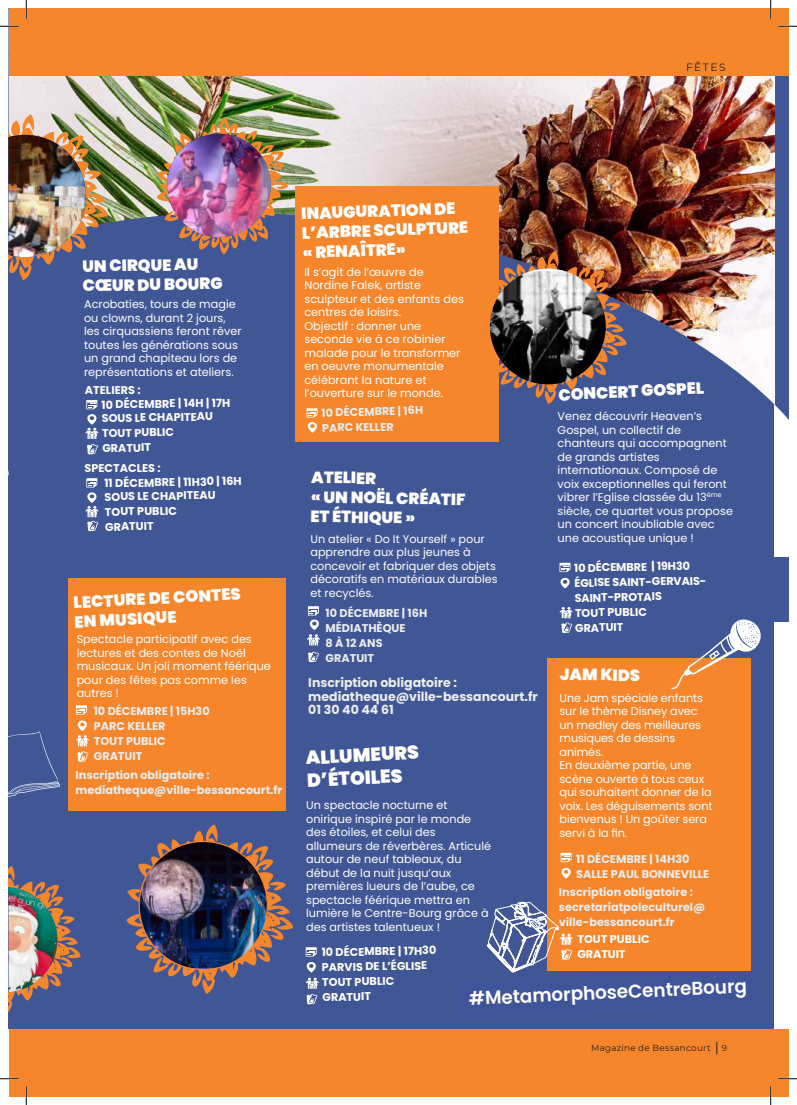
<style>
.page{position:relative;width:797px;height:1105px;background:#fff}
.page>*{position:absolute;margin:0;border:0;box-sizing:border-box;transform-origin:0 0}
.t1{font:900 18.75px/22.5px "Poppins";color:#fff}
.t2{font:600 18.62px "Poppins";color:#fff}
.t3{font:900 16.25px/19.5px "Poppins";color:#fff}
.t4{font:700 12.5px/13.8px "Poppins";color:#ebedee}
.t5{font:11.25px/13.5px "Poppins";color:#fff}
.t6{font:700 11.25px/15px "Poppins";color:#ebedee}
.t7{font:700 11.25px/15px "Poppins";color:#fff}
.t8{font:10.62px "Montserrat";letter-spacing:.14em;color:#231f20}
.t9{font:8.75px "Montserrat";letter-spacing:.03em;color:#231f20}
</style>
<div class="page">
<div style="left:9px;top:1029px;width:779px;height:67px;background:#f5862c"></div>
<div style="left:9px;top:108px;width:765px;height:921px;background:#415694"></div>
<div style="left:775px;top:76px;width:13px;height:343px;background:#415694"></div>
<img style="left:9px;top:76px;width:766px;height:329px">
<div style="left:9px;top:9px;width:779px;height:67px;background:#f5862c"></div>
<div style="left:69px;top:579px;width:217px;height:232px;background:#f5862c"></div>
<div style="left:295px;top:186px;width:204px;height:256px;background:#f5862c"></div>
<div style="left:547px;top:658px;width:203px;height:312px;background:#f5862c"></div>
<svg style="left:306px;top:408px;width:11px;height:25px"></svg>
<svg style="left:76px;top:705px;width:13px;height:57px"></svg>
<svg style="left:307px;top:606px;width:13px;height:39px"></svg>
<svg style="left:308px;top:651px;width:11px;height:11px"></svg>
<svg style="left:81px;top:378px;width:185px;height:154px"></svg>
<svg style="left:306px;top:947px;width:11px;height:9px"></svg>
<svg style="left:307px;top:962px;width:9px;height:10px"></svg>
<svg style="left:306px;top:978px;width:13px;height:26px"></svg>
<div style="left:553px;top:557px;width:235px;height:64px;background:#415695"></div>
<svg style="left:559px;top:563px;width:11px;height:9px"></svg>
<svg style="left:560px;top:578px;width:9px;height:10px"></svg>
<svg style="left:559px;top:607px;width:13px;height:26px"></svg>
<svg style="left:560px;top:853px;width:11px;height:9px"></svg>
<svg style="left:561px;top:868px;width:9px;height:10px"></svg>
<svg style="left:486px;top:887px;width:265px;height:86px"></svg>
<img style="left:126px;top:824px;width:167px;height:170px">
<img style="left:9px;top:114px;width:99px;height:167px">
<img style="left:9px;top:135px;width:77px;height:122px">
<img style="left:499px;top:251px;width:128px;height:153px">
<img style="left:489px;top:269px;width:117px;height:116px">
<svg style="left:671px;top:619px;width:90px;height:70px"></svg>
<svg style="left:9px;top:731px;width:51px;height:66px"></svg>
<svg style="left:9px;top:866px;width:72px;height:145px"></svg>
<img style="left:9px;top:887px;width:53px;height:105px">
<img style="left:157px;top:118px;width:131px;height:136px">
<img style="left:161px;top:134px;width:115px;height:107px">
<svg style="left:716px;top:1042px;width:1px;height:12px"></svg>
<svg style="left:0;top:25px;width:19px;height:2px"></svg>
<svg style="left:778px;top:25px;width:19px;height:2px"></svg>
<svg style="left:0;top:1078px;width:19px;height:1px"></svg>
<svg style="left:778px;top:1078px;width:19px;height:1px"></svg>
<svg style="left:25px;top:0;width:2px;height:19px"></svg>
<svg style="left:25px;top:1086px;width:2px;height:19px"></svg>
<svg style="left:770px;top:0;width:1px;height:19px"></svg>
<svg style="left:770px;top:1086px;width:1px;height:19px"></svg>
<p class="t8" style="left:686px;top:59px;width:41px">FÊTES</p>
<h3 class="t3" style="left:82px;top:257px;width:141px;rotate:-1deg">UN CIRQUE AU<br>CŒUR DU BOURG</h3>
<p class="t5" style="left:84px;top:298px;width:159px">Acrobaties, tours de magie ou clowns, durant 2 jours, les cirquassiens feront rêver toutes les générations sous un grand chapiteau lors de représentations et ateliers.</p>
<p class="t7" style="left:85px;top:383px;width:57px">ATELIERS :</p>
<p class="t7" style="left:101px;top:398px;width:130px;line-height:13.5px;rotate:-1deg">10 DÉCEMBRE | 14H | 17H<br>SOUS LE CHAPITEAU</p>
<p class="t7" style="left:102px;top:426px;width:74px;rotate:-1deg">TOUT PUBLIC<br>GRATUIT</p>
<p class="t7" style="left:104px;top:477px;width:139px;line-height:13.5px;rotate:-1deg">11 DÉCEMBRE | 11H30 | 16H<br>SOUS LE CHAPITEAU</p>
<p class="t7" style="left:105px;top:504px;width:74px;rotate:-1deg">TOUT PUBLIC<br>GRATUIT</p>
<p class="t7" style="left:85px;top:461px;width:78px">SPECTACLES :</p>
<h3 class="t3" style="left:73px;top:593px;width:169px;rotate:-3deg">LECTURE DE CONTES<br>EN MUSIQUE</h3>
<p class="t5" style="left:77px;top:632px;width:196px">Spectacle participatif avec des lectures et des contes de Noël musicaux. Un joli moment féérique pour des fêtes pas comme les autres !</p>
<p class="t6" style="left:94px;top:703px;width:117px">10 DÉCEMBRE | 15H30<br>PARC KELLER<br>TOUT PUBLIC<br>GRATUIT</p>
<p class="t6" style="left:76px;top:768px;width:208px">Inscription obligatoire : mediatheque@ville-bessancourt.fr</p>
<h3 class="t3" style="left:301px;top:204px;width:168px;rotate:-2deg">INAUGURATION DE<br>L’ARBRE SCULPTURE « RENAÎTRE»</h3>
<p class="t5" style="left:304px;top:265px;width:161px">Il s’agit de l’œuvre de<br>Nordine Falek, artiste sculpteur et des enfants des centres de loisirs.<br>Objectif : donner une seconde vie à ce robinier malade pour le transformer en oeuvre monumentale célébrant la nature et l’ouverture sur le monde.</p>
<p class="t6" style="left:321px;top:406px;width:103px;rotate:-2deg">10 DÉCEMBRE | 16H</p>
<p class="t6" style="left:322px;top:420px;width:73px;rotate:-1deg">PARC KELLER</p>
<h3 class="t3" style="left:311px;top:467px;width:156px;rotate:1deg">ATELIER<br>« UN NOËL CRÉATIF<br>ET ÉTHIQUE »</h3>
<p class="t5" style="left:310px;top:532px;width:189px">Un atelier « Do It Yourself » pour apprendre aux plus jeunes à concevoir et fabriquer des objets décoratifs en matériaux durables et recyclés.</p>
<p class="t6" style="left:325px;top:606px;width:103px">10 DÉCEMBRE | 16H<br>MÉDIATHÈQUE<br>8 À 12 ANS<br>GRATUIT</p>
<p class="t4" style="left:308px;top:676px;width:231px">Inscription obligatoire : mediatheque@ville-bessancourt.fr<br>01 30 40 44 61</p>
<h1 class="t1" style="left:305px;top:747px;width:114px;rotate:-3deg">ALLUMEURS<br>D’ÉTOILES</h1>
<p class="t5" style="left:306px;top:798px;width:186px">Un spectacle nocturne et onirique inspiré par le monde des étoiles, et celui des allumeurs de réverbères. Articulé autour de neuf tableaux, du début de la nuit jusqu’aux premières lueurs de l’aube, ce spectacle féérique mettra en lumière le Centre-Bourg grâce à des artistes talentueux !</p>
<h3 class="t3" style="left:558px;top:385px;width:147px;rotate:-3deg">CONCERT GOSPEL</h3>
<p class="t5" style="left:557px;top:409px;width:177px">Venez découvrir Heaven’s<br>Gospel, un collectif de chanteurs qui accompagnent de grands artistes internationaux. Composé de voix exceptionnelles qui feront vibrer l’Eglise classée du 13<sup>ème </sup>siècle, ce quartet vous propose un concert inoubliable avec une acoustique unique !</p>
<p class="t7" style="left:574px;top:560px;width:133px;rotate:-1deg">10 DÉCEMBRE | 19H30<br>ÉGLISE SAINT-GERVAIS-<br>SAINT-PROTAIS<br>TOUT PUBLIC<br>GRATUIT</p>
<h3 class="t3" style="left:560px;top:664px;width:82px;rotate:1deg">JAM KIDS</h3>
<p class="t5" style="left:559px;top:691px;width:154px">Une Jam spéciale enfants sur le thème Disney avec un medley des meilleures musiques de dessins animés.<br>En deuxième partie, une scène ouverte à tous ceux qui souhaitent donner de la voix. Les déguisements sont bienvenus ! Un goûter sera servi à la fin.</p>
<p class="t6" style="left:576px;top:852px;width:135px">11 DÉCEMBRE | 14H30<br>SALLE PAUL BONNEVILLE</p>
<p class="t6" style="left:559px;top:885px;width:148px">Inscription obligatoire : secretariatpoleculturel@ ville-bessancourt.fr</p>
<p class="t7" style="left:321px;top:945px;width:116px;rotate:-1deg">10 DÉCEMBRE | 17H30<br>PARVIS DE L’ÉGLISE<br>TOUT PUBLIC<br>GRATUIT</p>
<p class="t7" style="left:577px;top:931px;width:74px">TOUT PUBLIC<br>GRATUIT</p>
<h2 class="t2" style="left:468px;top:989px;width:280px;rotate:-3deg">#MetamorphoseCentreBourg</h2>
<p class="t9" style="left:591px;top:1042px;width:137px">Magazine de Bessancourt 9</p>
</div>
